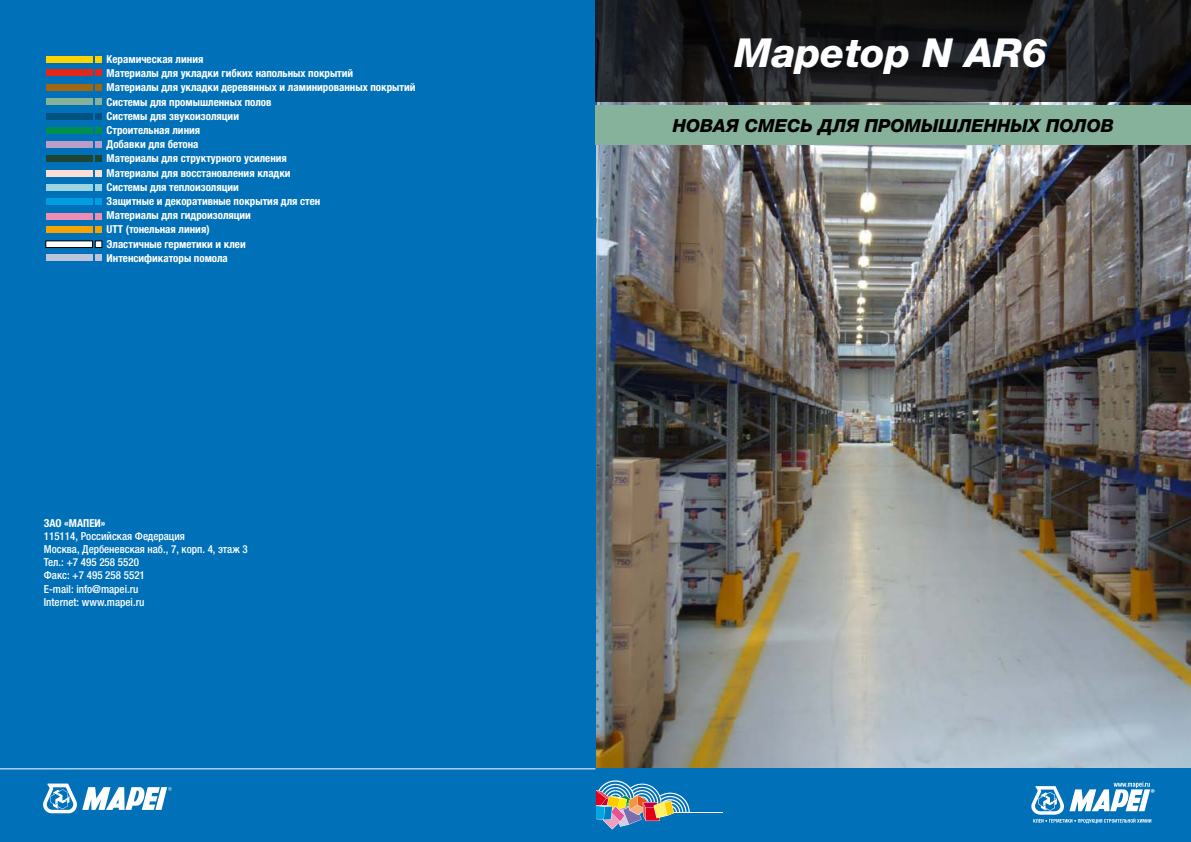
<style>
.page{position:relative;width:1191px;height:842px;background:#fff}
.page>*{position:absolute;margin:0;border:0;box-sizing:border-box;transform-origin:0 0}
.t1{font:italic 800 40px "Helvetica Neue LTW1 G";color:#fff}
.t2{font:italic 800 18px "Helvetica Neue LTW1 G";color:#000}
.t3{font:700 condensed 11px/14.2px "Helvetica Neue LTW1 G";color:#fff}
.t4{font:500 condensed 11px/13.2px "Helvetica Neue LTW1 G";color:#fff}
</style>
<div class="page">
<img style="left:595px;top:102px;width:596px;height:667px">
<div style="left:595px;top:769px;width:596px;height:73px;background:#0071b9"></div>
<hr style="left:670px;top:812px;width:53px;height:1px;background:#fff">
<svg style="left:596px;top:780px;width:94px;height:49px"></svg>
<div style="left:0;top:0;width:595px;height:842px;background:#0071b9"></div>
<svg style="left:43px;top:783px;width:129px;height:30px"></svg>
<svg style="left:595px;top:0;width:596px;height:102px;background:#1a1b1d"></svg>
<hr style="left:0;top:768px;width:595px;height:1px;background:#fff">
<div style="left:595px;top:105px;width:596px;height:40px;background:#86b29c"></div>
<div style="left:46px;top:170px;width:46px;height:7px;background:#fbded3"></div>
<div style="left:95px;top:170px;width:7px;height:7px;background:#fbded3"></div>
<div style="left:46px;top:156px;width:46px;height:6px;background:#204433"></div>
<div style="left:95px;top:156px;width:7px;height:6px;background:#204433"></div>
<div style="left:46px;top:141px;width:46px;height:7px;background:#bb9ec7"></div>
<div style="left:95px;top:141px;width:7px;height:7px;background:#bb9ec7"></div>
<div style="left:46px;top:84px;width:46px;height:6px;background:#a06611"></div>
<div style="left:95px;top:84px;width:7px;height:6px;background:#a06611"></div>
<div style="left:46px;top:70px;width:46px;height:6px;background:#e42618"></div>
<div style="left:95px;top:70px;width:7px;height:6px;background:#e42618"></div>
<div style="left:46px;top:127px;width:46px;height:7px;background:#008f4f"></div>
<div style="left:95px;top:127px;width:7px;height:7px;background:#008f4f"></div>
<div style="left:46px;top:198px;width:46px;height:7px;background:#009ee0"></div>
<div style="left:95px;top:198px;width:7px;height:7px;background:#009ee0"></div>
<div style="left:46px;top:113px;width:46px;height:6px;background:#005380"></div>
<div style="left:95px;top:113px;width:7px;height:6px;background:#005380"></div>
<div style="left:46px;top:213px;width:46px;height:6px;background:#ee8cb1"></div>
<div style="left:95px;top:213px;width:7px;height:6px;background:#ee8cb1"></div>
<div style="left:46px;top:56px;width:46px;height:7px;background:#ffd300"></div>
<div style="left:95px;top:56px;width:7px;height:7px;background:#ffd300"></div>
<div style="left:46px;top:184px;width:46px;height:7px;background:#9cd5e2"></div>
<div style="left:95px;top:184px;width:7px;height:7px;background:#9cd5e2"></div>
<div style="left:46px;top:98px;width:46px;height:7px;background:#86b29c"></div>
<div style="left:95px;top:98px;width:7px;height:7px;background:#86b29c"></div>
<div style="left:46px;top:254px;width:46px;height:7px;background:#bbc4db"></div>
<div style="left:95px;top:254px;width:7px;height:7px;background:#bbc4db"></div>
<div style="left:46px;top:227px;width:46px;height:6px;background:#f4a300"></div>
<div style="left:95px;top:227px;width:7px;height:6px;background:#f4a300"></div>
<div style="left:46px;top:241px;width:46px;height:7px;background:#fff"></div>
<div style="left:46px;top:241px;width:47px;height:7px;border:1px solid #000"></div>
<div style="left:95px;top:241px;width:7px;height:7px;background:#fff"></div>
<div style="left:95px;top:241px;width:7px;height:7px;border:1px solid #000"></div>
<svg style="left:1031px;top:782px;width:123px;height:41px"></svg>
<p class="t3" style="left:107px;top:52px;width:310px">Керамическая линия<br>Материалы для укладки гибких напольных покрытий<br>Материалы для укладки деревянных и ламинированных покрытий<br>Системы для промышленных полов<br>Системы для звукоизоляции<br>Строительная линия<br>Добавки для бетона<br>Материалы для структурного усиления<br>Материалы для восстановления кладки<br>Системы для теплоизоляции<br>Защитные и декоративные покрытия для стен<br>Материалы для гидроизоляции<br>UTT (тонельная линия)<br>Эластичные герметики и клеи<br>Интенсификаторы помола</p>
<p class="t3" style="left:44px;top:516px;width:63px">ЗАО «МАПЕИ»</p>
<p class="t4" style="left:44px;top:529px;width:205px">115114, Российская Федерация<br>Москва, Дербеневская наб., 7, корп. 4, этаж 3<br>Тел.: +7 495 258 5520<br>Факс: +7 495 258 5521<br>E-mail: info@mapei.ru<br>Internet: www.mapei.ru</p>
<h1 class="t1" style="left:734px;top:29px;width:314px">Mapetop N AR6</h1>
<h2 class="t2" style="left:673px;top:115px;width:442px">Новая смесь для промышленных полов</h2>
</div>
